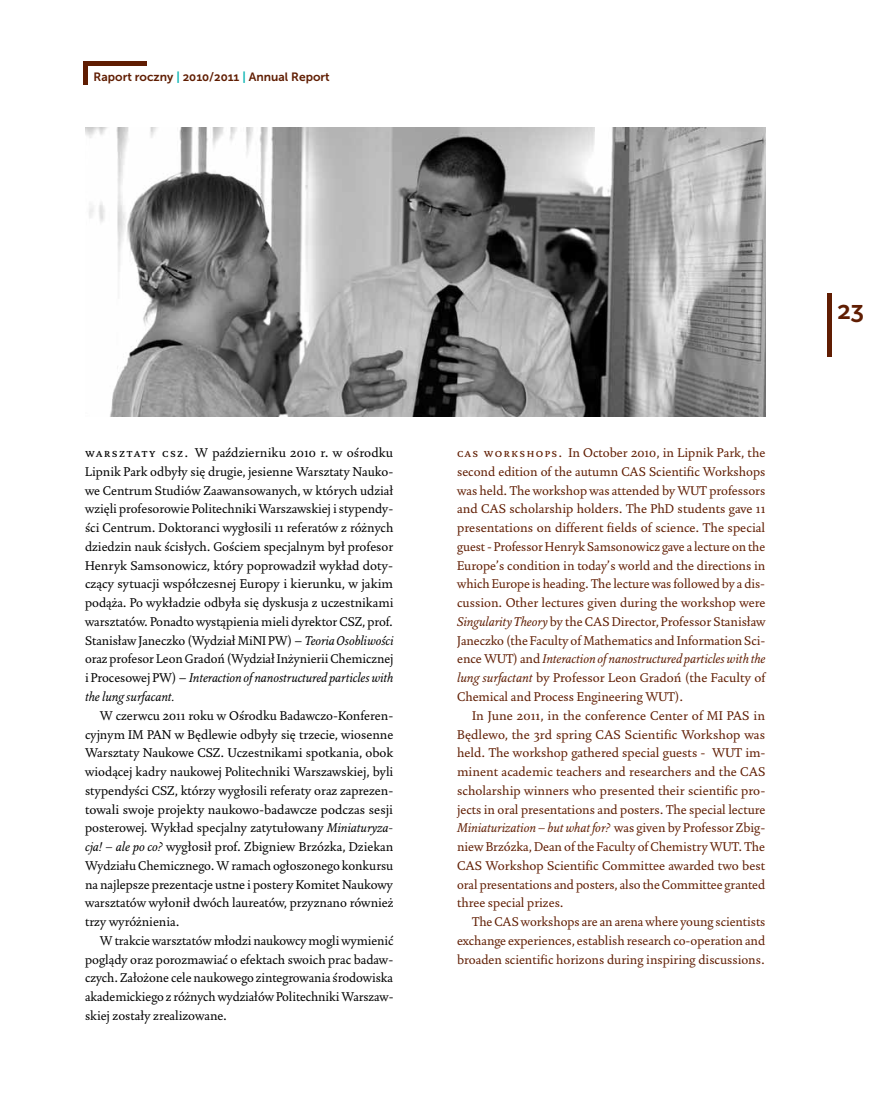
<style>
.page{position:relative;width:893px;height:1106px;background:#fff}
.page>*{position:absolute;margin:0;border:0;box-sizing:border-box;transform-origin:0 0}
.t1{font:25.5px "Museo Sans 700";color:#601d02}
.t2{font:15px/18.8px "Augustin";letter-spacing:-.005em;color:#000;text-align:justify}
.t3{font:15px/18.8px "Augustin";color:#601d02;text-align:justify}
.t4{font:12px "Museo Sans 700";color:#601d02}
.s1{color:#00b1b0}
.s2{font-family:"Augustin Small Caps"}
.s3{font-style:italic}
</style>
<div class="page">
<hr style="left:83px;top:64px;width:4px;height:21px;background:#601d02">
<hr style="left:83px;top:62px;width:64px;height:4px;background:#601d02">
<hr style="left:827px;top:293px;width:4px;height:63px;background:#601d02">
<img style="left:85px;top:128px;width:680px;height:289px">
<p class="t4" style="left:94px;top:70px;width:238px">Raport roczny <span class="s1">|</span> 2010/2011 <span class="s1">|</span> Annual Report</p>
<p class="t2" style="left:85px;top:444px;width:310px"><span class="s2">warsztaty csz.</span> W październiku 2010 r. w ośrodku Lipnik Park odbyły się drugie, jesienne Warsztaty Nauko&shy;we Centrum Studiów Zaawansowanych, w których udział wzięli profesorowie Politechniki Warszawskiej i stypendy&shy;ści Centrum. Doktoranci wygłosili 11 referatów z różnych dziedzin nauk ścisłych. Gościem specjalnym był profesor Henryk Samsonowicz, który poprowadził wykład doty&shy;czący sytuacji współczesnej Europy i kierunku, w jakim podąża. Po wykładzie odbyła się dyskusja z uczestnikami warsztatów. Ponadto wystąpienia mieli dyrektor CSZ, prof.<br>Stanisław Janeczko (Wydział MiNI PW) – <span class="s3">Teoria Osobliwości </span>oraz profesor Leon Gradoń (Wydział Inżynierii Chemicznej i Procesowej PW) – <span class="s3">Interaction of nanostructured particles with the lung surfacant.</span></p>
<p class="t2" style="left:85px;top:706px;width:310px;text-indent:15px">W czerwcu 2011 roku w Ośrodku Badawczo-Konferen&shy;cyjnym IM PAN w Będlewie odbyły się trzecie, wiosenne Warsztaty Naukowe CSZ. Uczestnikami spotkania, obok wiodącej kadry naukowej Politechniki Warszawskiej, byli stypendyści CSZ, którzy wygłosili referaty oraz zaprezen&shy;towali swoje projekty naukowo-badawcze podczas sesji posterowej. Wykład specjalny zatytułowany <span class="s3">Miniaturyza&shy;cja! – ale po co?</span> wygłosił prof. Zbigniew Brzózka, Dziekan Wydziału Chemicznego. W ramach ogłoszonego konkursu na najlepsze prezentacje ustne i postery Komitet Naukowy warsztatów wyłonił dwóch laureatów, przyznano również trzy wyróżnienia.</p>
<p class="t2" style="left:85px;top:931px;width:310px;text-indent:15px">W trakcie warsztatów młodzi naukowcy mogli wymienić poglądy oraz porozmawiać o efektach swoich prac badaw&shy;czych. Założone cele naukowego zintegrowania środowiska akademickiego z różnych wydziałów Politechniki Warszaw&shy;skiej zostały zrealizowane.</p>
<p class="t3" style="left:457px;top:444px;width:310px"><span class="s2">cas workshops.</span> In October 2010, in Lipnik Park, the second edition of the autumn CAS Scientific Workshops was held. The workshop was attended by WUT professors and CAS scholarship holders. The PhD students gave 11 presentations on different fields of science. The special guest - Professor Henryk Samsonowicz gave a lecture on the Europe’s condition in today’s world and the directions in which Europe is heading. The lecture was followed by a dis&shy;cussion. Other lectures given during the workshop were <span class="s3">Singularity Theory</span> by the CAS Director, Professor Stanisław Janeczko (the Faculty of Mathematics and Information Sci&shy;ence WUT) and <span class="s3">Interaction of nanostructured particles with the lung surfactant</span> by Professor Leon Gradoń (the Faculty of Chemical and Process Engineering WUT).</p>
<p class="t3" style="left:457px;top:706px;width:310px;text-indent:15px">In June 2011, in the conference Center of MI PAS in Będlewo, the 3rd spring CAS Scientific Workshop was held. The workshop gathered special guests - WUT im&shy;minent academic teachers and researchers and the CAS scholarship winners who presented their scientific pro&shy;jects in oral presentations and posters. The special lecture <span class="s3">Miniaturization – but what for?</span> was given by Professor Zbig&shy;niew Brzózka, Dean of the Faculty of Chemistry WUT. The CAS Workshop Scientific Committee awarded two best oral presentations and posters, also the Committee granted three special prizes.</p>
<p class="t3" style="left:457px;top:912px;width:310px;text-indent:15px">The CAS workshops are an arena where young scientists exchange experiences, establish research co-operation and broaden scientific horizons during inspiring discussions.</p>
<h1 class="t1" style="left:837px;top:296px;width:29px">23</h1>
</div>
